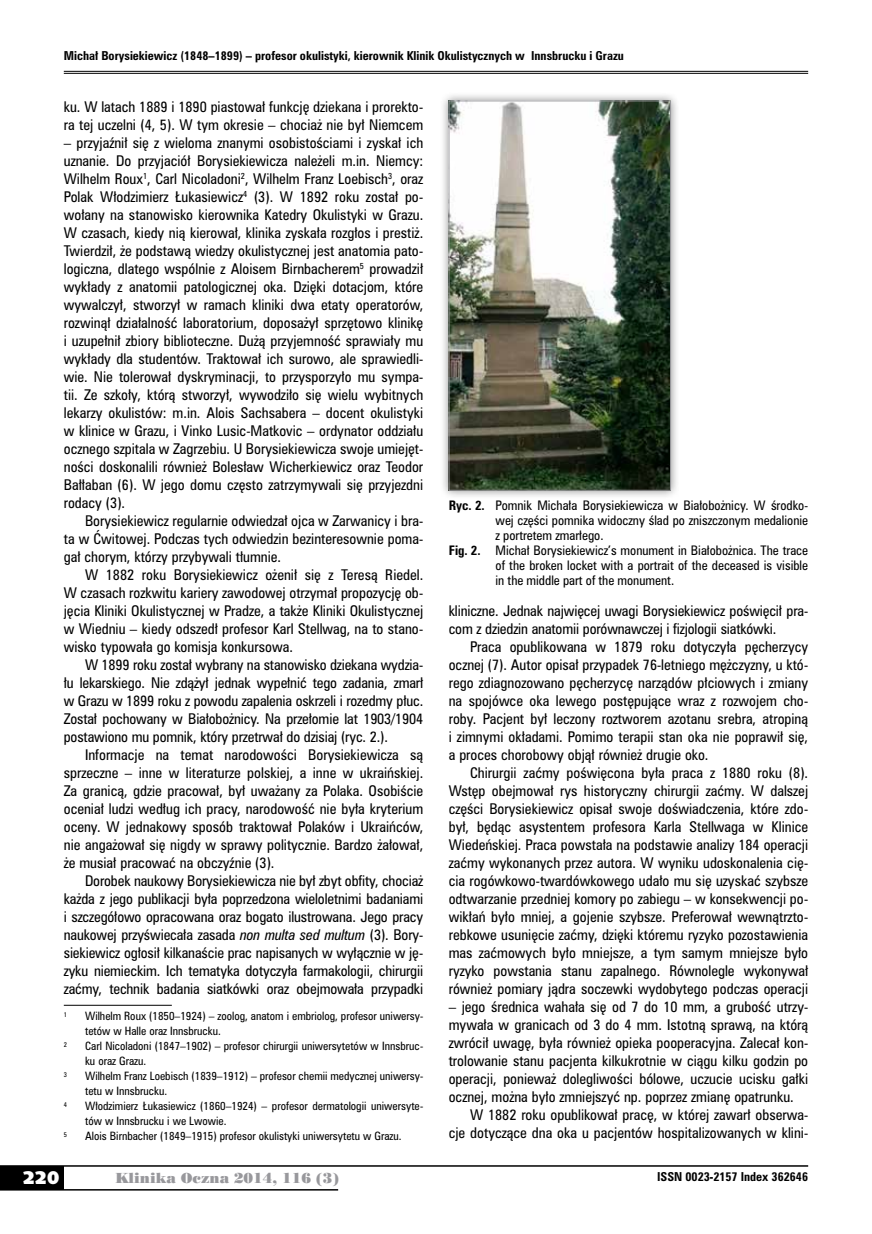
<style>
.page{position:relative;width:872px;height:1234px;background:#fff}
.page>*{position:absolute;margin:0;border:0;box-sizing:border-box;transform-origin:0 0}
.t1{font:18px "Humanst 531 U Blk PL";color:#fff}
.t2{font:13.5px/18px "Zurich Cn PL";color:#000;text-align:justify}
.t3{font:13.5px "Poster Bodoni PL";color:#98989c}
.t4{font:12px "Zurich Cn PL";color:#000}
.t5{font:700 11.25px "Zurich Cn PL";color:#000}
.t6{font:10.5px/15px "Zurich Cn PL";color:#000}
.t7{font:6.15px "Zurich Cn PL";color:#000}
.s1{font-style:italic}
.s2{font-weight:700}
</style>
<div class="page">
<div style="left:0;top:1165px;width:64px;height:24px;background:#000"></div>
<hr style="left:0;top:1164px;width:808px;height:2px;background:#000">
<hr style="left:0;top:1188px;width:338px;height:2px;background:#000">
<hr style="left:64px;top:71px;width:744px;height:1px;background:#000">
<hr style="left:64px;top:73px;width:744px;height:1px;background:#000">
<hr style="left:64px;top:1004px;width:108px;height:1px;background:#000">
<div style="left:440px;top:92px;width:239px;height:407px;background:#000;opacity:.45"></div>
<img style="left:451px;top:103px;width:217px;height:385px">
<div style="left:449px;top:101px;width:221px;height:389px;border:1px solid #98989c"></div>
<p class="t5" style="left:64px;top:48px;width:562px">Michał Borysiekiewicz (1848–1899) – profesor okulistyki, kierownik Klinik Okulistycznych w Innsbrucku i Grazu</p>
<p class="t2" style="left:64px;top:97px;width:361px">ku. W latach 1889 i 1890 piastował funkcję dziekana i prorekto&shy;ra tej uczelni (4, 5). W tym okresie – chociaż nie był Niemcem</p>
<p class="t2" style="left:64px;top:133px;width:361px">– przyjaźnił się z wieloma znanymi osobistościami i zyskał ich uznanie. Do przyjaciół Borysiekiewicza należeli m.in. Niemcy:<br>Wilhelm Roux<sup>1</sup>, Carl Nicoladoni<sup>2</sup>, Wilhelm Franz Loebisch<sup>3</sup>, oraz Polak Włodzimierz Łukasiewicz<sup>4</sup> (3). W 1892 roku został po&shy;wołany na stanowisko kierownika Katedry Okulistyki w Grazu.<br>W czasach, kiedy nią kierował, klinika zyskała rozgłos i prestiż.<br>Twierdził, że podstawą wiedzy okulistycznej jest anatomia pato&shy;logiczna, dlatego wspólnie z Aloisem Birnbacherem<sup>5</sup> prowadził wykłady z anatomii patologicznej oka. Dzięki dotacjom, które wywalczył, stworzył w ramach kliniki dwa etaty operatorów, rozwinął działalność laboratorium, doposażył sprzętowo klinikę i uzupełnił zbiory biblioteczne. Dużą przyjemność sprawiały mu wykłady dla studentów. Traktował ich surowo, ale sprawiedli&shy;wie. Nie tolerował dyskryminacji, to przysporzyło mu sympa&shy;tii. Ze szkoły, którą stworzył, wywodziło się wielu wybitnych lekarzy okulistów: m.in. Alois Sachsabera – docent okulistyki w klinice w Grazu, i Vinko Lusic-Matkovic – ordynator oddziału ocznego szpitala w Zagrzebiu. U Borysiekiewicza swoje umiejęt&shy;ności doskonalili również Bolesław Wicherkiewicz oraz Teodor Bałłaban (6). W jego domu często zatrzymywali się przyjezdni rodacy (3).</p>
<p class="t2" style="left:64px;top:511px;width:361px;text-indent:21px">Borysiekiewicz regularnie odwiedzał ojca w Zarwanicy i bra&shy;ta w Ćwitowej. Podczas tych odwiedzin bezinteresownie poma&shy;gał chorym, którzy przybywali tłumnie.</p>
<p class="t2" style="left:64px;top:565px;width:361px;text-indent:21px">W 1882 roku Borysiekiewicz ożenił się z Teresą Riedel.<br>W czasach rozkwitu kariery zawodowej otrzymał propozycję ob&shy;jęcia Kliniki Okulistycznej w Pradze, a także Kliniki Okulistycznej w Wiedniu – kiedy odszedł profesor Karl Stellwag, na to stano&shy;wisko typowała go komisja konkursowa.</p>
<p class="t2" style="left:64px;top:655px;width:361px;text-indent:21px">W 1899 roku został wybrany na stanowisko dziekana wydzia&shy;łu lekarskiego. Nie zdążył jednak wypełnić tego zadania, zmarł w Grazu w 1899 roku z powodu zapalenia oskrzeli i rozedmy płuc.<br>Został pochowany w Białobożnicy. Na przełomie lat 1903/1904 postawiono mu pomnik, który przetrwał do dzisiaj (ryc. 2.).</p>
<p class="t2" style="left:64px;top:745px;width:361px;text-indent:21px">Informacje na temat narodowości Borysiekiewicza są sprzeczne – inne w literaturze polskiej, a inne w ukraińskiej.<br>Za granicą, gdzie pracował, był uważany za Polaka. Osobiście oceniał ludzi według ich pracy, narodowość nie była kryterium oceny. W jednakowy sposób traktował Polaków i Ukraińców, nie angażował się nigdy w sprawy politycznie. Bardzo żałował, że musiał pracować na obczyźnie (3).</p>
<p class="t2" style="left:64px;top:871px;width:361px;text-indent:21px">Dorobek naukowy Borysiekiewicza nie był zbyt obfity, chociaż każda z jego publikacji była poprzedzona wieloletnimi badaniami i szczegółowo opracowana oraz bogato ilustrowana. Jego pracy naukowej przyświecała zasada <span class="s1">non multa sed multum</span> (3). Bory&shy;siekiewicz ogłosił kilkanaście prac napisanych w wyłącznie w ję&shy;zyku niemieckim. Ich tematyka dotyczyła farmakologii, chirurgii zaćmy, technik badania siatkówki oraz obejmowała przypadki</p>
<p class="t7" style="left:64px;top:1010px;width:5px">1</p>
<p class="t6" style="left:85px;top:1008px;width:340px">Wilhelm Roux (1850–1924) – zoolog, anatom i embriolog, profesor uniwersy&shy;tetów w Halle oraz Innsbrucku.</p>
<p class="t7" style="left:64px;top:1040px;width:5px">2</p>
<p class="t6" style="left:85px;top:1038px;width:340px">Carl Nicoladoni (1847–1902) – profesor chirurgii uniwersytetów w Innsbruc&shy;ku oraz Grazu.</p>
<p class="t7" style="left:64px;top:1070px;width:5px">3</p>
<p class="t6" style="left:85px;top:1068px;width:340px">Wilhelm Franz Loebisch (1839–1912) – profesor chemii medycznej uniwersy&shy;tetu w Innsbrucku.</p>
<p class="t7" style="left:64px;top:1100px;width:5px">4</p>
<p class="t6" style="left:85px;top:1098px;width:340px">Włodzimierz Łukasiewicz (1860–1924) – profesor dermatologii uniwersyte&shy;tów w Innsbrucku i we Lwowie.</p>
<p class="t7" style="left:64px;top:1130px;width:5px">5</p>
<p class="t6" style="left:85px;top:1128px;width:318px">Alois Birnbacher (1849–1915) profesor okulistyki uniwersytetu w Grazu.</p>
<p class="t4" style="left:449px;top:497px;width:361px"><span class="s2">Ryc. 2.</span> Pomnik Michała Borysiekiewicza w Białobożnicy. W środko-</p>
<p class="t4" style="left:495px;top:512px;width:314px">wej części pomnika widoczny ślad po zniszczonym medalionie</p>
<p class="t4" style="left:495px;top:527px;width:109px">z portretem zmarłego.</p>
<p class="t4" style="left:449px;top:542px;width:361px"><span class="s2">Fig. 2.</span> Michał Borysiekiewicz’s monument in Białobożnica. The trace</p>
<p class="t4" style="left:495px;top:557px;width:314px">of the broken locket with a portrait of the deceased is visible</p>
<p class="t4" style="left:495px;top:572px;width:180px">in the middle part of the monument.</p>
<p class="t2" style="left:449px;top:601px;width:361px">kliniczne. Jednak najwięcej uwagi Borysiekiewicz poświęcił pra&shy;com z dziedzin anatomii porównawczej i fizjologii siatkówki.</p>
<p class="t2" style="left:449px;top:637px;width:361px;text-indent:21px">Praca opublikowana w 1879 roku dotyczyła pęcherzycy ocznej (7). Autor opisał przypadek 76-letniego mężczyzny, u któ&shy;rego zdiagnozowano pęcherzycę narządów płciowych i zmiany na spojówce oka lewego postępujące wraz z rozwojem cho&shy;roby. Pacjent był leczony roztworem azotanu srebra, atropiną i zimnymi okładami. Pomimo terapii stan oka nie poprawił się, a proces chorobowy objął również drugie oko.</p>
<p class="t2" style="left:449px;top:763px;width:361px;text-indent:21px">Chirurgii zaćmy poświęcona była praca z 1880 roku (8).<br>Wstęp obejmował rys historyczny chirurgii zaćmy. W dalszej części Borysiekiewicz opisał swoje doświadczenia, które zdo&shy;był, będąc asystentem profesora Karla Stellwaga w Klinice Wiedeńskiej. Praca powstała na podstawie analizy 184 operacji zaćmy wykonanych przez autora. W wyniku udoskonalenia cię&shy;cia rogówkowo-twardówkowego udało mu się uzyskać szybsze odtwarzanie przedniej komory po zabiegu – w konsekwencji po&shy;wikłań było mniej, a gojenie szybsze. Preferował wewnątrzto&shy;rebkowe usunięcie zaćmy, dzięki któremu ryzyko pozostawienia mas zaćmowych było mniejsze, a tym samym mniejsze było ryzyko powstania stanu zapalnego. Równolegle wykonywał również pomiary jądra soczewki wydobytego podczas operacji</p>
<p class="t2" style="left:449px;top:997px;width:361px">– jego średnica wahała się od 7 do 10 mm, a grubość utrzy&shy;mywała w granicach od 3 do 4 mm. Istotną sprawą, na którą zwrócił uwagę, była również opieka pooperacyjna. Zalecał kon&shy;trolowanie stanu pacjenta kilkukrotnie w ciągu kilku godzin po operacji, ponieważ dolegliwości bólowe, uczucie ucisku gałki ocznej, można było zmniejszyć np. poprzez zmianę opatrunku.</p>
<p class="t2" style="left:449px;top:1105px;width:361px;text-align:right">W 1882 roku opublikował pracę, w której zawarł obserwa-<br>cje dotyczące dna oka u pacjentów hospitalizowanych w klini-</p>
<h1 class="t1" style="left:23px;top:1165px;width:38px">220</h1>
<p class="t3" style="left:115px;top:1168px;width:225px">Klinika Oczna 2014, 116 (3)</p>
<p class="t5" style="left:657px;top:1168px;width:152px">ISSN 0023-2157 Index 362646</p>
</div>
